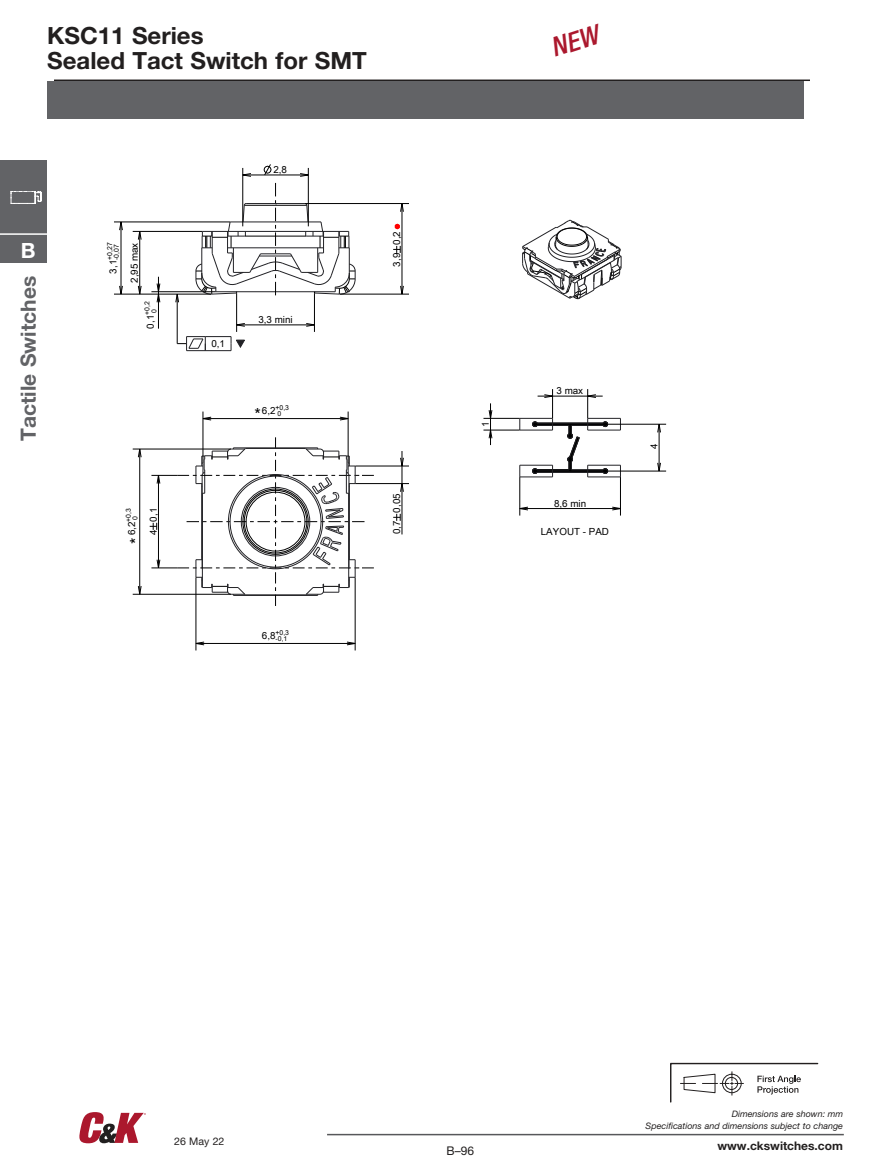
<style>
.page{position:relative;width:891px;height:1175px;background:#fff}
.page>*{position:absolute;margin:0;border:0;box-sizing:border-box;transform-origin:0 0}
.t1{font:700 23.7px/25.2px "Helvetica Neue LT Std";color:#221f1f}
.t2{font:700 21px "Helvetica Neue LT Std";color:#626366}
.t3{font:700 21px "Helvetica Neue LT Std";color:#fff}
.t4{font:16.35px "Arial Unicode MS";color:#000}
.t5{font:12px "Helvetica Neue LT Std";color:#221f1f}
.t6{font:700 11.85px "Helvetica Neue LT Std";color:#221f1f}
.t7{font:10.5px "Helvetica Neue LT Std";color:#221f1f}
.t8{font:9.75px "Arial Unicode MS";color:#000}
.t9{font:italic 8.85px/11.9px "Helvetica Neue LT Std";color:#221f1f;text-align:right}
.t10{font:6.9px/6.9px "Arial Unicode MS";color:#000}
</style>
<div class="page">
<div style="left:0;top:160px;width:47px;height:102px;background:#626366"></div>
<svg style="left:10px;top:191px;width:32px;height:13px"></svg>
<hr style="left:0;top:233px;width:47px;height:2px;background:#fff">
<hr style="left:327px;top:1133px;width:517px;height:2px;background:#57585a">
<svg style="left:79px;top:1112px;width:67px;height:31px"></svg>
<hr style="left:54px;top:79px;width:756px;height:2px;background:#221f1f">
<div style="left:47px;top:81px;width:756px;height:37px;background:#626366"></div>
<svg style="left:670px;top:1062px;width:148px;height:40px"></svg>
<svg style="left:393px;top:514px;width:8px;height:7px"></svg>
<svg style="left:393px;top:246px;width:8px;height:7px"></svg>
<svg style="left:264px;top:164px;width:8px;height:11px"></svg>
<svg style="left:395px;top:224px;width:5px;height:5px"></svg>
<hr style="left:588px;top:476px;width:32px;height:1px;background:#222226">
<hr style="left:520px;top:476px;width:33px;height:1px;background:#222226">
<hr style="left:520px;top:465px;width:33px;height:1px;background:#222226">
<hr style="left:588px;top:465px;width:32px;height:1px;background:#222226">
<hr style="left:588px;top:430px;width:32px;height:1px;background:#222226">
<hr style="left:520px;top:430px;width:33px;height:1px;background:#222226">
<hr style="left:520px;top:418px;width:33px;height:1px;background:#222226">
<hr style="left:588px;top:418px;width:32px;height:1px;background:#222226">
<svg style="left:522px;top:219px;width:100px;height:80px"></svg>
<svg style="left:138px;top:448px;width:4px;height:10px"></svg>
<svg style="left:138px;top:585px;width:4px;height:9px"></svg>
<svg style="left:202px;top:417px;width:10px;height:3px"></svg>
<svg style="left:339px;top:417px;width:9px;height:3px"></svg>
<svg style="left:138px;top:230px;width:4px;height:10px"></svg>
<svg style="left:138px;top:285px;width:4px;height:9px"></svg>
<svg style="left:400px;top:457px;width:4px;height:11px"></svg>
<svg style="left:400px;top:481px;width:4px;height:11px"></svg>
<svg style="left:157px;top:283px;width:3px;height:20px"></svg>
<hr style="left:177px;top:294px;width:1px;height:49px;background:#000">
<svg style="left:175px;top:292px;width:4px;height:11px"></svg>
<svg style="left:177px;top:336px;width:68px;height:15px"></svg>
<svg style="left:195px;top:641px;width:10px;height:4px"></svg>
<svg style="left:346px;top:641px;width:9px;height:4px"></svg>
<svg style="left:400px;top:204px;width:4px;height:8px"></svg>
<svg style="left:400px;top:285px;width:4px;height:9px"></svg>
<svg style="left:300px;top:173px;width:8px;height:4px"></svg>
<svg style="left:242px;top:173px;width:9px;height:4px"></svg>
<svg style="left:119px;top:221px;width:4px;height:10px"></svg>
<svg style="left:119px;top:285px;width:4px;height:9px"></svg>
<svg style="left:489px;top:429px;width:3px;height:10px"></svg>
<svg style="left:489px;top:410px;width:3px;height:8px"></svg>
<svg style="left:519px;top:506px;width:9px;height:4px"></svg>
<svg style="left:612px;top:506px;width:8px;height:4px"></svg>
<svg style="left:657px;top:423px;width:4px;height:10px"></svg>
<svg style="left:657px;top:462px;width:4px;height:9px"></svg>
<svg style="left:237px;top:323px;width:8px;height:4px"></svg>
<svg style="left:306px;top:323px;width:8px;height:4px"></svg>
<hr style="left:490px;top:403px;width:1px;height:42px;background:#000">
<hr style="left:520px;top:508px;width:100px;height:1px;background:#000">
<hr style="left:520px;top:477px;width:1px;height:38px;background:#000">
<hr style="left:605px;top:471px;width:61px;height:1px;background:#000">
<svg style="left:532px;top:389px;width:76px;height:88px"></svg>
<hr style="left:483px;top:430px;width:37px;height:1px;background:#000">
<hr style="left:605px;top:424px;width:61px;height:1px;background:#000">
<hr style="left:483px;top:418px;width:37px;height:1px;background:#000">
<hr style="left:620px;top:477px;width:1px;height:38px;background:#000">
<hr style="left:659px;top:424px;width:1px;height:47px;background:#000">
<hr style="left:538px;top:396px;width:65px;height:1px;background:#000">
<hr style="left:139px;top:449px;width:1px;height:145px;background:#000">
<hr style="left:196px;top:643px;width:159px;height:1px;background:#000">
<hr style="left:196px;top:577px;width:1px;height:73px;background:#000">
<hr style="left:203px;top:411px;width:1px;height:52px;background:#000">
<hr style="left:133px;top:594px;width:98px;height:1px;background:#000">
<hr style="left:355px;top:483px;width:54px;height:1px;background:#000">
<svg style="left:150px;top:437px;width:224px;height:169px"></svg>
<hr style="left:355px;top:466px;width:54px;height:1px;background:#000">
<hr style="left:348px;top:411px;width:1px;height:52px;background:#000">
<hr style="left:133px;top:449px;width:98px;height:1px;background:#000">
<hr style="left:355px;top:577px;width:1px;height:73px;background:#000">
<hr style="left:402px;top:451px;width:1px;height:83px;background:#000">
<hr style="left:203px;top:418px;width:145px;height:1px;background:#000">
<hr style="left:121px;top:222px;width:1px;height:72px;background:#000">
<hr style="left:139px;top:231px;width:1px;height:63px;background:#000">
<hr style="left:158px;top:277px;width:1px;height:52px;background:#000">
<hr style="left:237px;top:324px;width:77px;height:1px;background:#000">
<hr style="left:114px;top:294px;width:97px;height:1px;background:#000">
<hr style="left:340px;top:294px;width:69px;height:1px;background:#000">
<svg style="left:196px;top:183px;width:160px;height:112px"></svg>
<hr style="left:151px;top:291px;width:51px;height:1px;background:#000">
<hr style="left:236px;top:293px;width:1px;height:39px;background:#000">
<hr style="left:243px;top:168px;width:1px;height:58px;background:#000">
<hr style="left:133px;top:231px;width:69px;height:1px;background:#000">
<hr style="left:114px;top:222px;width:116px;height:1px;background:#000">
<hr style="left:308px;top:168px;width:1px;height:58px;background:#000">
<hr style="left:314px;top:293px;width:1px;height:39px;background:#000">
<hr style="left:305px;top:203px;width:104px;height:1px;background:#000">
<hr style="left:243px;top:175px;width:65px;height:1px;background:#000">
<hr style="left:402px;top:203px;width:1px;height:91px;background:#000">
<h1 class="t1" style="left:47px;top:25px;width:321px">KSC11 Series<br>Sealed Tact Switch for SMT</h1>
<h2 class="t3" style="left:21px;top:238px;width:16px">B</h2>
<h2 class="t2" style="left:16px;top:441px;width:167px;rotate:-90deg">Tactile Switches</h2>
<p class="t10" style="left:107px;top:260px;width:19px;rotate:-90deg">+0,27 -0,07</p>
<p class="t8" style="left:109px;top:273px;width:15px;rotate:-90deg">3,1</p>
<p class="t8" style="left:131px;top:283px;width:42px;rotate:-90deg">2,95 max</p>
<p class="t10" style="left:144px;top:315px;width:15px;rotate:-90deg">+0,2<br>0</p>
<p class="t8" style="left:147px;top:329px;width:15px;rotate:-90deg">0,1</p>
<p class="t10" style="left:125px;top:521px;width:15px;rotate:-90deg">+0,3<br>0</p>
<p class="t8" style="left:128px;top:535px;width:15px;rotate:-90deg">6,2</p>
<h3 class="t4" style="left:130px;top:544px;width:8px;rotate:-90deg">*</h3>
<p class="t8" style="left:150px;top:535px;width:29px;rotate:-90deg">4 0,1</p>
<p class="t8" style="left:273px;top:166px;width:15px">2,8</p>
<p class="t8" style="left:211px;top:340px;width:15px">0,1</p>
<p class="t8" style="left:258px;top:316px;width:36px">3,3 mini</p>
<p class="t8" style="left:262px;top:407px;width:15px">6,2</p>
<p class="t10" style="left:276px;top:404px;width:15px">+0,3<br>0</p>
<h3 class="t4" style="left:254px;top:408px;width:8px">*</h3>
<p class="t8" style="left:262px;top:632px;width:15px">6,8</p>
<p class="t10" style="left:276px;top:629px;width:15px">+0,3 -0,1</p>
<p class="t8" style="left:393px;top:266px;width:37px;rotate:-90deg">3,9 0,2</p>
<p class="t8" style="left:393px;top:534px;width:42px;rotate:-90deg">0,7 0,05</p>
<p class="t8" style="left:482px;top:426px;width:7px;rotate:-90deg">1</p>
<p class="t8" style="left:557px;top:387px;width:28px">3 max</p>
<p class="t8" style="left:554px;top:499px;width:34px">8,6 min</p>
<p class="t8" style="left:541px;top:528px;width:70px">LAYOUT - PAD</p>
<p class="t8" style="left:650px;top:449px;width:7px;rotate:-90deg">4</p>
<p class="t7" style="left:174px;top:1137px;width:52px">26 May 22</p>
<p class="t5" style="left:447px;top:1145px;width:29px">B–96</p>
<p class="t9" style="left:646px;top:1108px;width:199px">Dimensions are shown: mm<br>Specifications and dimensions subject to change</p>
<p class="t6" style="left:717px;top:1141px;width:127px">www.ckswitches.com</p>
</div>
